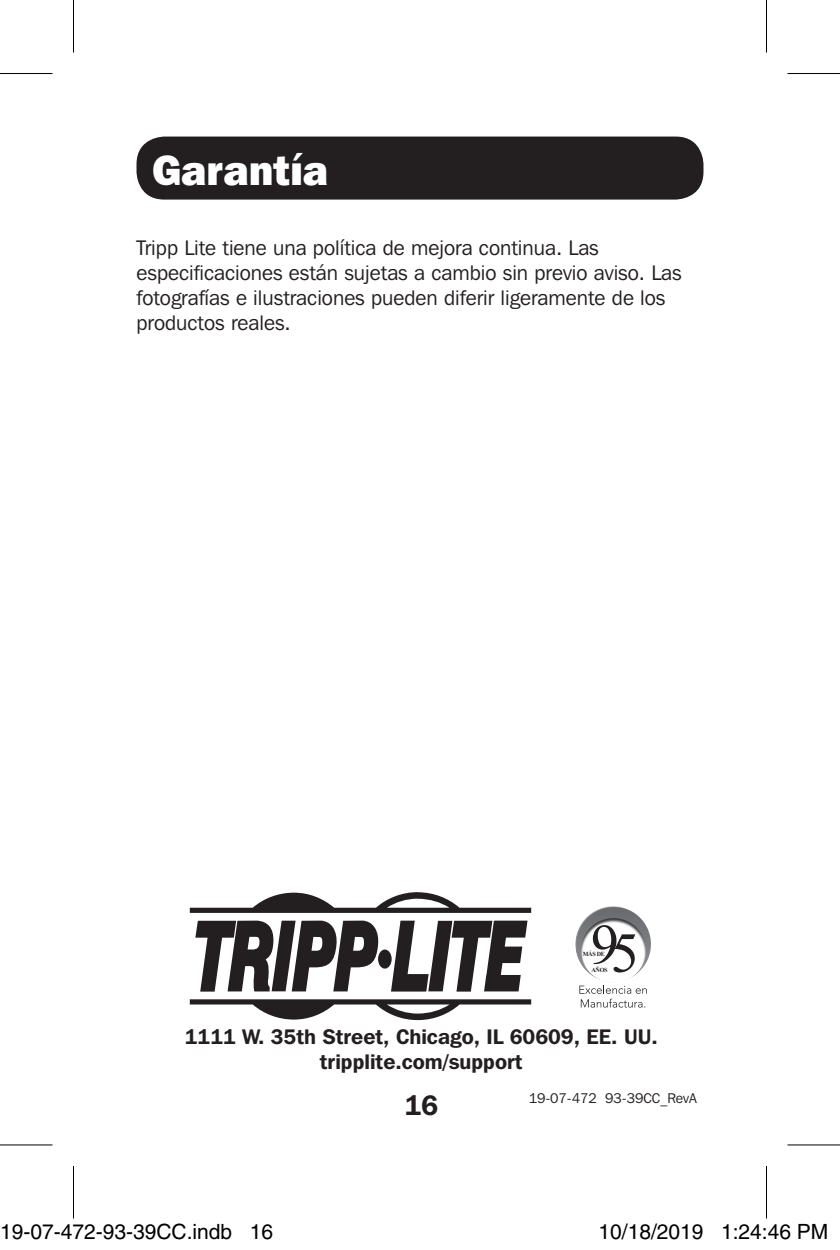
<style>
.page{position:relative;width:840px;height:1250px;background:#fff}
.page>*{position:absolute;margin:0;border:0;box-sizing:border-box;transform-origin:0 0}
.t1{font:800 42px "Franklin Gothic IT Cby BT";color:#fff}
.t2{font:600 28px "Franklin Gothic IT Cby BT";color:#231f20}
.t3{font:21px/25.2px "Franklin Gothic IT Cby BT";color:#231f20}
.t4{font:600 21px/25.2px "Franklin Gothic IT Cby BT";color:#231f20;text-align:center}
.t5{font:21px "Helvetica";color:#000}
.t6{font:14px "Franklin Gothic IT Cby BT";color:#231f20}
.t7{font:700 6.3px "Times New Roman";letter-spacing:-.05em;color:#231f20}
</style>
<div class="page">
<img style="left:580px;top:906px;width:31px;height:21px">
<svg style="left:593px;top:925px;width:42px;height:47px"></svg>
<svg style="left:579px;top:985px;width:68px;height:22px"></svg>
<div style="left:378px;top:949px;width:14px;height:19px;background:#231f20;border-radius:50%"></div>
<svg style="left:195px;top:920px;width:184px;height:71px"></svg>
<svg style="left:391px;top:920px;width:137px;height:71px"></svg>
<svg style="left:190px;top:892px;width:341px;height:21px"></svg>
<svg style="left:190px;top:999px;width:341px;height:21px"></svg>
<div style="left:136px;top:136px;width:568px;height:64px;background:#231f20;border-radius:28px"></div>
<svg style="left:0;top:1145px;width:52px;height:1px"></svg>
<svg style="left:788px;top:1145px;width:52px;height:1px"></svg>
<hr style="left:0;top:73px;width:52px;height:1px;background:#000">
<hr style="left:788px;top:73px;width:52px;height:1px;background:#000">
<hr style="left:0;top:1144px;width:52px;height:1px;background:#000">
<hr style="left:788px;top:1144px;width:52px;height:1px;background:#000">
<hr style="left:73px;top:0;width:1px;height:52px;background:#000">
<hr style="left:73px;top:1166px;width:1px;height:52px;background:#000">
<hr style="left:766px;top:0;width:1px;height:52px;background:#000">
<hr style="left:766px;top:1166px;width:1px;height:52px;background:#000">
<div style="left:32px;top:1225px;width:8px;height:13px;border:1px solid #fff;border-radius:50%"></div>
<div style="left:30px;top:1224px;width:12px;height:16px;border:1px solid #fff;border-radius:50%"></div>
<div style="left:612px;top:1225px;width:8px;height:13px;border:1px solid #fff;border-radius:50%"></div>
<div style="left:610px;top:1224px;width:12px;height:16px;border:1px solid #fff;border-radius:50%"></div>
<svg style="left:620px;top:1227px;width:2px;height:10px"></svg>
<div style="left:671px;top:1225px;width:7px;height:13px;border:1px solid #fff;border-radius:50%"></div>
<div style="left:669px;top:1224px;width:11px;height:16px;border:1px solid #fff;border-radius:50%"></div>
<p class="t1" style="left:152px;top:143px;width:178px">Garantía</p>
<p class="t3" style="left:136px;top:234px;width:547px">Tripp Lite tiene una política de mejora continua. Las especificaciones están sujetas a cambio sin previo aviso. Las fotografías e ilustraciones pueden diferir ligeramente de los productos reales.</p>
<p class="t7" style="left:583px;top:949px;width:24px">MÁS DE</p>
<p class="t7" style="left:591px;top:965px;width:18px">AÑOS</p>
<p class="t4" style="left:185px;top:1023px;width:475px">1111 W. 35th Street, Chicago, IL 60609, EE. UU. tripplite.com/support</p>
<h2 class="t2" style="left:404px;top:1087px;width:36px">16</h2>
<p class="t6" style="left:529px;top:1089px;width:170px">19-07-472 93-39CC_RevA</p>
<p class="t5" style="left:0;top:1219px;width:275px">19-07-472-93-39CC.indb 16</p>
<p class="t5" style="left:598px;top:1219px;width:231px">10/18/2019 1:24:46 PM</p>
</div>
